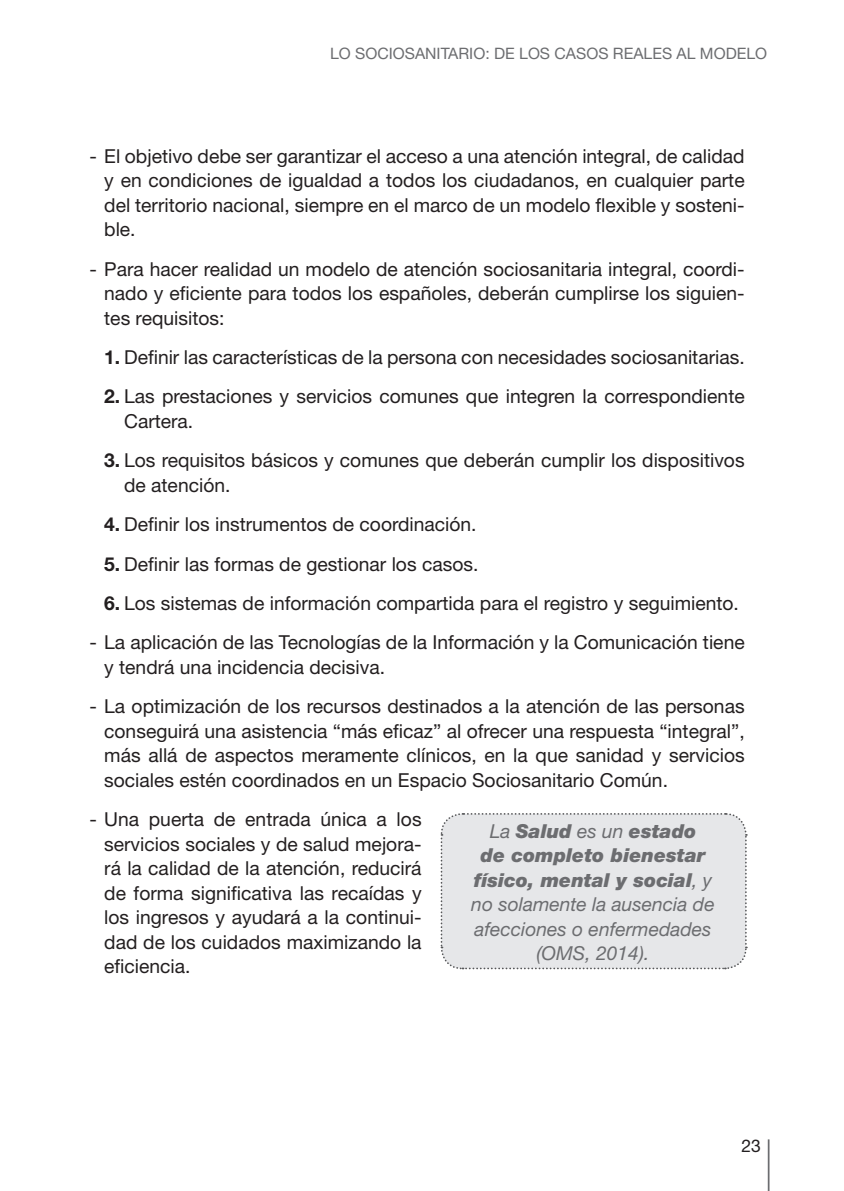
<style>
.page{position:relative;width:844px;height:1191px;background:#fff}
.page>*{position:absolute;margin:0;border:0;box-sizing:border-box;transform-origin:0 0}
.t1{font:19.25px/24.5px "Helvetica Neue LT Std";color:#231f20;text-align:justify}
.t2{font:italic 19.25px/24.5px "Helvetica Neue LT Std";color:#6c6d70;text-align:center}
.t3{font:17.5px "Helvetica Neue LT Std";color:#231f20}
.t4{font:15.75px "Helvetica Neue LT Std";color:#6c6d70}
.s1{font-weight:700}
.s2{font-weight:900}
</style>
<div class="page">
<hr style="left:767px;top:1139px;width:2px;height:52px;background:#6c6d70">
<div style="left:440px;top:813px;width:307px;height:157px;background:#e6e7e9"></div>
<p class="t4" style="left:330px;top:44px;width:438px">LO SOCIOSANITARIO: DE LOS CASOS REALES AL MODELO</p>
<p class="t1" style="left:104px;top:143px;width:641px;text-indent:-15px">- El objetivo debe ser garantizar el acceso a una atención integral, de calidad y en condiciones de igualdad a todos los ciudadanos, en cualquier parte del territorio nacional, siempre en el marco de un modelo flexible y sosteni&shy;ble.</p>
<p class="t1" style="left:104px;top:256px;width:641px;text-indent:-15px">- Para hacer realidad un modelo de atención sociosanitaria integral, coordi&shy;nado y eficiente para todos los españoles, deberán cumplirse los siguien&shy;tes requisitos:</p>
<p class="t1" style="left:104px;top:345px;width:641px"><span class="s1">1.</span> Definir las características de la persona con necesidades sociosanitarias.</p>
<p class="t1" style="left:124px;top:384px;width:622px;text-indent:-20px"><span class="s1">2.</span> Las prestaciones y servicios comunes que integren la correspondiente<br>Cartera.</p>
<p class="t1" style="left:124px;top:448px;width:622px;text-indent:-20px"><span class="s1">3.</span> Los requisitos básicos y comunes que deberán cumplir los dispositivos de atención.</p>
<p class="t1" style="left:104px;top:512px;width:374px"><span class="s1">4.</span> Definir los instrumentos de coordinación.</p>
<p class="t1" style="left:104px;top:551px;width:375px"><span class="s1">5.</span> Definir las formas de gestionar los casos.</p>
<p class="t1" style="left:104px;top:590px;width:636px"><span class="s1">6.</span> Los sistemas de información compartida para el registro y seguimiento.</p>
<p class="t1" style="left:104px;top:630px;width:641px;text-indent:-15px">- La aplicación de las Tecnologías de la Información y la Comunicación tiene y tendrá una incidencia decisiva.</p>
<p class="t1" style="left:104px;top:694px;width:641px;text-indent:-15px">- La optimización de los recursos destinados a la atención de las personas conseguirá una asistencia “más eficaz” al ofrecer una respuesta “integral”, más allá de aspectos meramente clínicos, en la que sanidad y servicios sociales estén coordinados en un Espacio Sociosanitario Común.</p>
<p class="t1" style="left:104px;top:807px;width:319px;text-indent:-15px">- Una puerta de entrada única a los servicios sociales y de salud mejora&shy;rá la calidad de la atención, reducirá de forma significativa las recaídas y los ingresos y ayudará a la continui&shy;dad de los cuidados maximizando la eficiencia.</p>
<p class="t2" style="left:471px;top:818px;width:245px">La <span class="s2">Salud</span> es un <span class="s2">estado<br>de completo bienestar físico, mental y social</span>, y no solamente la ausencia de afecciones o enfermedades (OMS, 2014).</p>
<p class="t3" style="left:741px;top:1135px;width:21px">23</p>
</div>
